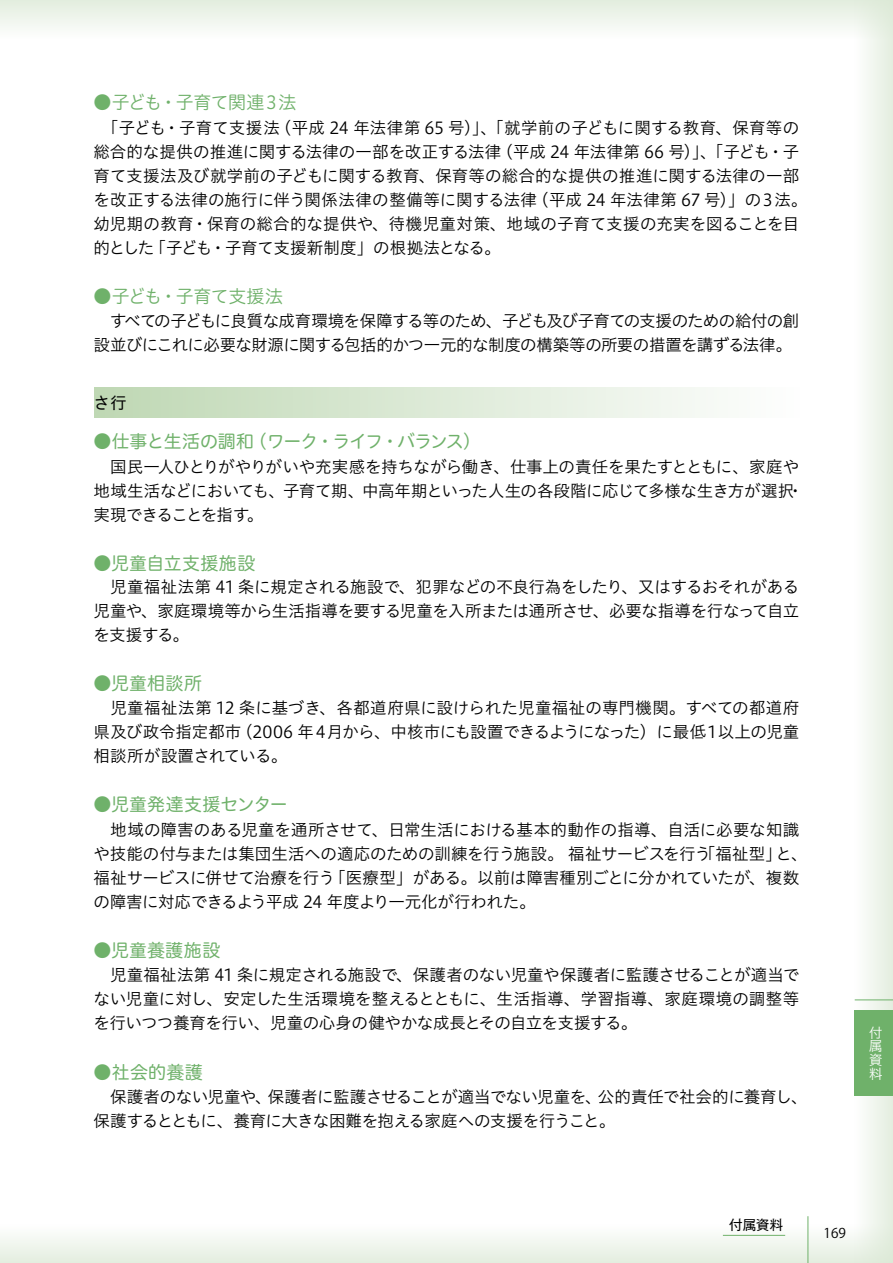
<style>
.page{position:relative;width:893px;height:1263px;background:#fff}
.page>*{position:absolute;margin:0;border:0;box-sizing:border-box;transform-origin:0 0}
.t1{font:18px "Hiragino UD Sans R Std W4";letter-spacing:.005em;color:#6fb16a}
.t2{font:18px "Hiragino UD Sans R Std W4";letter-spacing:-.045em;color:#6fb16a}
.t3{font:18px "Hiragino UD Sans R Std W3";letter-spacing:-.065em;color:#6fb16a}
.t4{font:18px "Hiragino UD Sans R Std W3";letter-spacing:-.035em;color:#6fb16a}
.t5{font:16.5px/24px "Hiragino UD Sans Std W3";letter-spacing:-.02em;color:#000}
.t6{font:16.5px/24px "Hiragino UD Sans Std W3";color:#000}
.t7{font:16.5px/24px "Hiragino UD Sans Std W3";letter-spacing:-.04em;color:#000}
.t8{font:16.5px "Hiragino UD Sans Std W4";color:#000}
.t9{font:13.8px/13.8px "Hiragino UD Sans Std W3";color:#fff;text-align:justify}
.t10{font:13.5px "Gothic MB101 Pro";color:#000}
.t11{font:13.5px "Koz Go Pr 6 N";color:#000}
</style>
<div class="page">
<div style="left:0;top:0;width:893px;height:38px;background:linear-gradient(to bottom,#e2edde,#fcfdfc)"></div>
<div style="left:0;top:1225px;width:893px;height:38px;background:linear-gradient(to bottom,#fefefe,#e4eee0)"></div>
<div style="left:855px;top:0;width:38px;height:1263px;background:linear-gradient(to right,#fdfefd,#e4eedf)"></div>
<div style="left:94px;top:387px;width:705px;height:31px;background:linear-gradient(to right,#bfd7b3,#fefefe)"></div>
<hr style="left:808px;top:1216px;width:1px;height:47px;background:#6fb16a">
<hr style="left:723px;top:1235px;width:62px;height:1px;background:#6fb16a">
<hr style="left:855px;top:999px;width:38px;height:1px;background:#6fb16a">
<div style="left:855px;top:1010px;width:38px;height:85px;background:#6fb16a"></div>
<p class="t3" style="left:94px;top:89px;width:205px">●子ども・子育て関連３法</p>
<p class="t6" style="left:94px;top:114px;width:716px">　「子ども・子育て支援法（平成 24 年法律第 65 号）」、「就学前の子どもに関する教育、保育等の総合的な提供の推進に関する法律の一部を改正する法律（平成 24 年法律第 66 号）」、「子ども・子育て支援法及び就学前の子どもに関する教育、保育等の総合的な提供の推進に関する法律の一部を改正する法律の施行に伴う関係法律の整備等に関する法律（平成 24 年法律第 67 号）」の３法。幼児期の教育・保育の総合的な提供や、待機児童対策、地域の子育て支援の充実を図ることを目的とした「子ども・子育て支援新制度」の根拠法となる。</p>
<p class="t4" style="left:94px;top:283px;width:191px">●子ども・子育て支援法</p>
<p class="t7" style="left:94px;top:308px;width:707px">　すべての子どもに良質な成育環境を保障する等のため、子ども及び子育ての支援のための給付の創設並びにこれに必要な財源に関する包括的かつ一元的な制度の構築等の所要の措置を講ずる法律。</p>
<p class="t8" style="left:94px;top:390px;width:34px">さ行</p>
<p class="t2" style="left:94px;top:428px;width:389px">●仕事と生活の調和（ワーク・ライフ・バランス）</p>
<p class="t5" style="left:94px;top:453px;width:711px">　国民一人ひとりがやりがいや充実感を持ちながら働き、仕事上の責任を果たすとともに、家庭や地域生活などにおいても、子育て期、中高年期といった人生の各段階に応じて多様な生き方が選択・実現できることを指す。</p>
<p class="t1" style="left:94px;top:550px;width:163px">●児童自立支援施設</p>
<p class="t5" style="left:94px;top:573px;width:707px;text-align:justify">　児童福祉法第 41 条に規定される施設で、犯罪などの不良行為をしたり、又はするおそれがある児童や、家庭環境等から生活指導を要する児童を入所または通所させ、必要な指導を行なって自立を支援する。</p>
<p class="t1" style="left:94px;top:670px;width:110px">●児童相談所</p>
<p class="t5" style="left:94px;top:695px;width:707px;text-align:justify">　児童福祉法第 12 条に基づき、各都道府県に設けられた児童福祉の専門機関。すべての都道府県及び政令指定都市（2006 年４月から、中核市にも設置できるようになった）に最低１以上の児童相談所が設置されている。</p>
<p class="t1" style="left:94px;top:791px;width:196px">●児童発達支援センター</p>
<p class="t5" style="left:94px;top:816px;width:716px">　地域の障害のある児童を通所させて、日常生活における基本的動作の指導、自活に必要な知識や技能の付与または集団生活への適応のための訓練を行う施設。 福祉サービスを行う「福祉型」と、福祉サービスに併せて治療を行う「医療型」がある。以前は障害種別ごとに分かれていたが、複数の障害に対応できるよう平成 24 年度より一元化が行われた。</p>
<p class="t1" style="left:94px;top:937px;width:128px">●児童養護施設</p>
<p class="t5" style="left:94px;top:962px;width:707px;text-align:justify">　児童福祉法第 41 条に規定される施設で、保護者のない児童や保護者に監護させることが適当でない児童に対し、安定した生活環境を整えるとともに、生活指導、学習指導、家庭環境の調整等を行いつつ養育を行い、児童の心身の健やかな成長とその自立を支援する。</p>
<p class="t1" style="left:94px;top:1058px;width:111px">●社会的養護</p>
<p class="t5" style="left:94px;top:1083px;width:716px">　保護者のない児童や、保護者に監護させることが適当でない児童を、公的責任で社会的に養育し、保護するとともに、養育に大きな困難を抱える家庭への支援を行うこと。</p>
<p class="t9" style="left:869px;top:1025px;width:15px">付属資料</p>
<p class="t10" style="left:729px;top:1214px;width:56px">付属資料</p>
<p class="t11" style="left:824px;top:1225px;width:24px">169</p>
</div>
